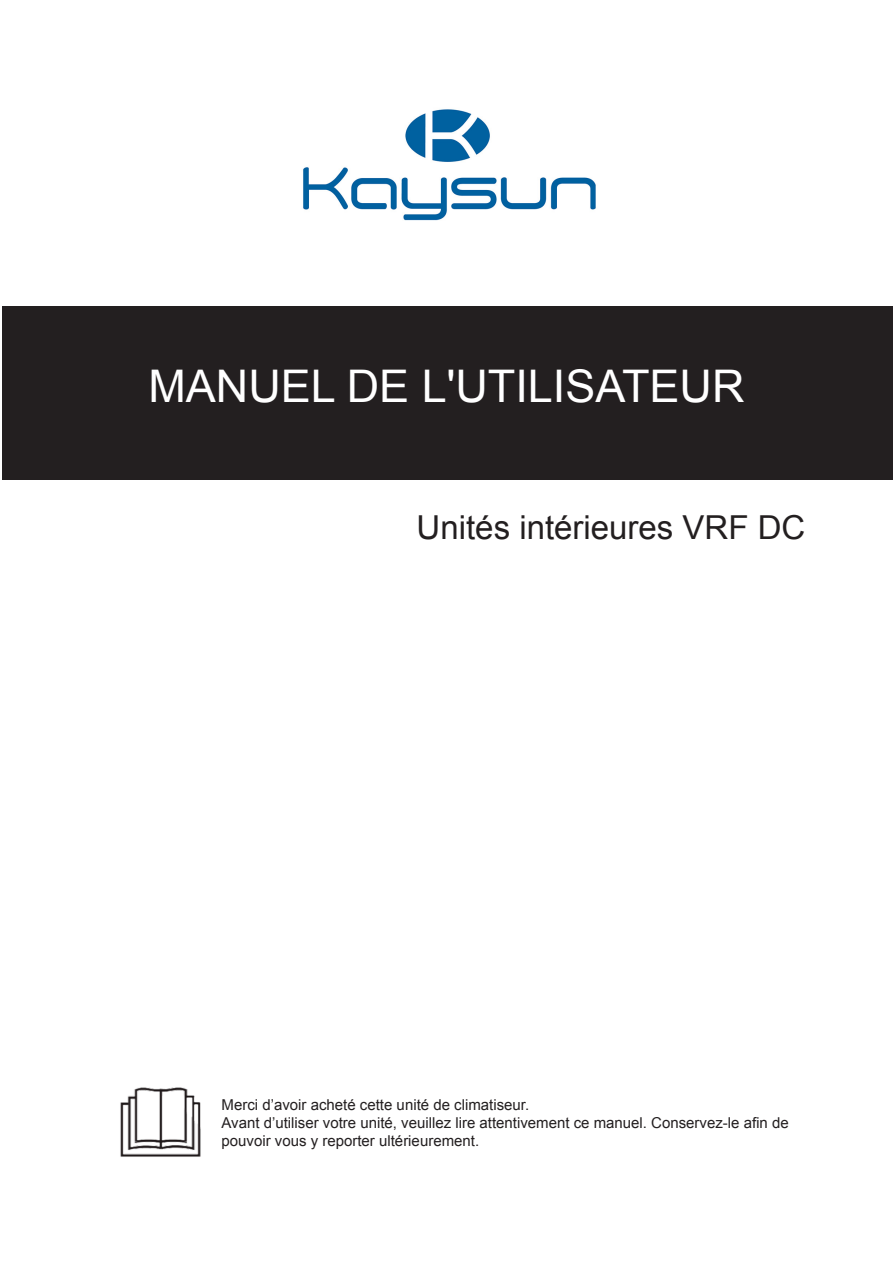
<style>
.page{position:relative;width:893px;height:1263px;background:#fff}
.page>*{position:absolute;margin:0;border:0;box-sizing:border-box;transform-origin:0 0}
.t1{font:45px "Arial";color:#fff}
.t2{font:33px "Arial";color:#231f20}
.t3{font:15px/18px "Arial";color:#231f20}
</style>
<div class="page">
<img style="left:120px;top:1087px;width:81px;height:70px">
<div style="left:2px;top:306px;width:891px;height:174px;background:#231f20"></div>
<img style="left:303px;top:109px;width:293px;height:112px">
<p class="t1" style="left:148px;top:357px;width:598px">MANUEL DE L'UTILISATEUR</p>
<p class="t2" style="left:417px;top:506px;width:390px">Unités intérieures VRF DC</p>
<p class="t3" style="left:222px;top:1095px;width:569px">Merci d’avoir acheté cette unité de climatiseur.<br>Avant d’utiliser votre unité, veuillez lire attentivement ce manuel. Conservez-le afin de pouvoir vous y reporter ultérieurement.</p>
</div>
